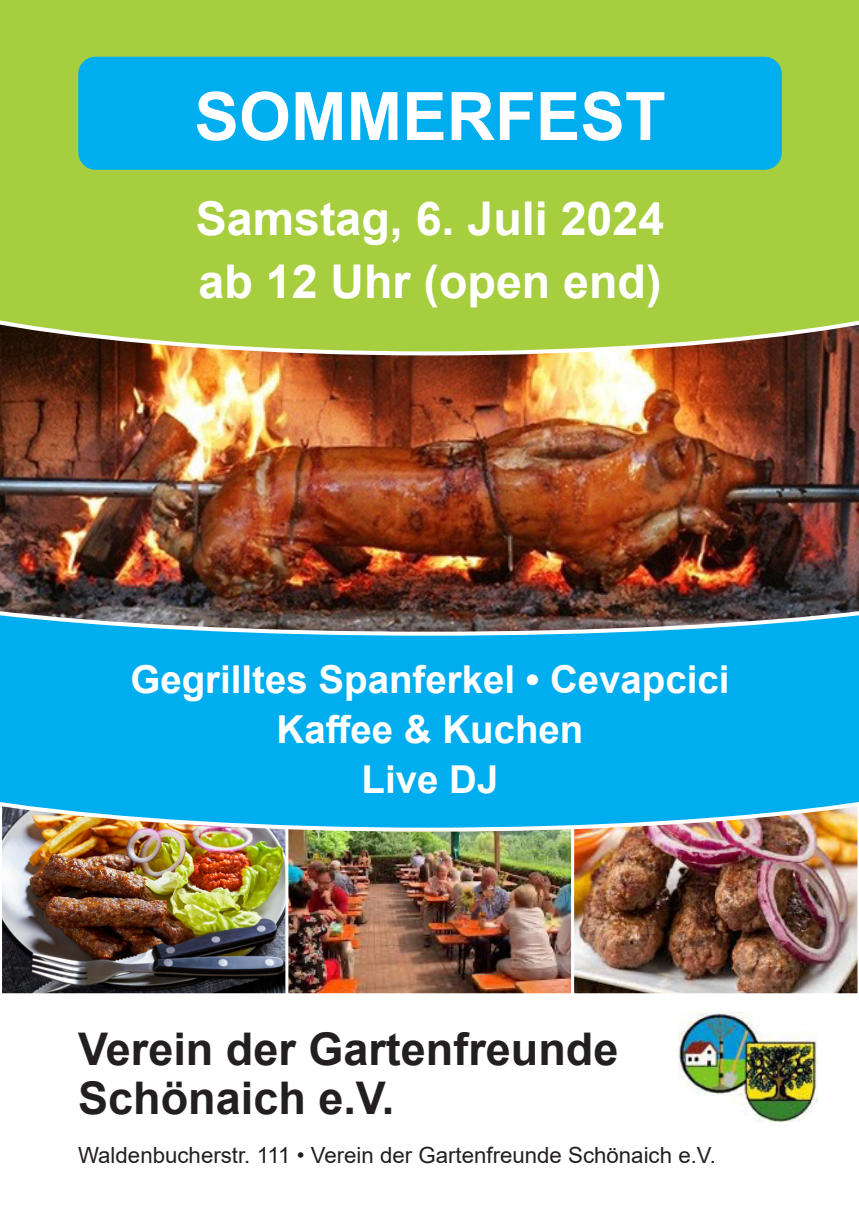
<style>
.page{position:relative;width:859px;height:1208px;background:#fff}
.page>*{position:absolute;margin:0;border:0;box-sizing:border-box;transform-origin:0 0}
.t1{font:700 66.8px "Arial";color:#fff}
.t2{font:700 46.6px/63.1px "Arial";color:#fff}
.t3{font:700 45px/49px "Arial";color:#231f20}
.t4{font:700 38.5px/50px "Arial";color:#fff;text-align:center}
.t5{font:22.3px "Arial";color:#231f20}
</style>
<div class="page">
<img style="left:289px;top:833px;width:281px;height:159px">
<div style="left:285px;top:790px;width:289px;height:206px;border:3px solid #fff"></div>
<img style="left:2px;top:833px;width:286px;height:163px">
<img style="left:571px;top:833px;width:287px;height:163px">
<img style="left:0;top:355px;width:859px;height:253px">
<svg style="left:0;top:196px;width:859px;height:159px;background:#a4c641"></svg>
<div style="left:0;top:0;width:859px;height:196px;background:#a6ce3f"></div>
<svg style="left:0;top:608px;width:859px;height:225px;background:#18a8dd"></svg>
<div style="left:78px;top:57px;width:704px;height:113px;background:#00aeef;border-radius:17px"></div>
<img style="left:678px;top:1012px;width:139px;height:109px">
<h1 class="t1" style="left:194px;top:69px;width:473px">SOMMERFEST</h1>
<h2 class="t2" style="left:196px;top:187px;width:470px">Samstag, 6. Juli 2024 ab 12 Uhr (open end)</h2>
<h3 class="t4" style="left:130px;top:655px;width:601px">Gegrilltes Spanferkel • Cevapcici<br>Kaffee &amp; Kuchen<br>Live DJ</h3>
<h3 class="t3" style="left:78px;top:1025px;width:542px">Verein der Gartenfreunde<br>Schönaich e.V.</h3>
<p class="t5" style="left:78px;top:1140px;width:639px">Waldenbucherstr. 111 • Verein der Gartenfreunde Schönaich e.V.</p>
</div>
